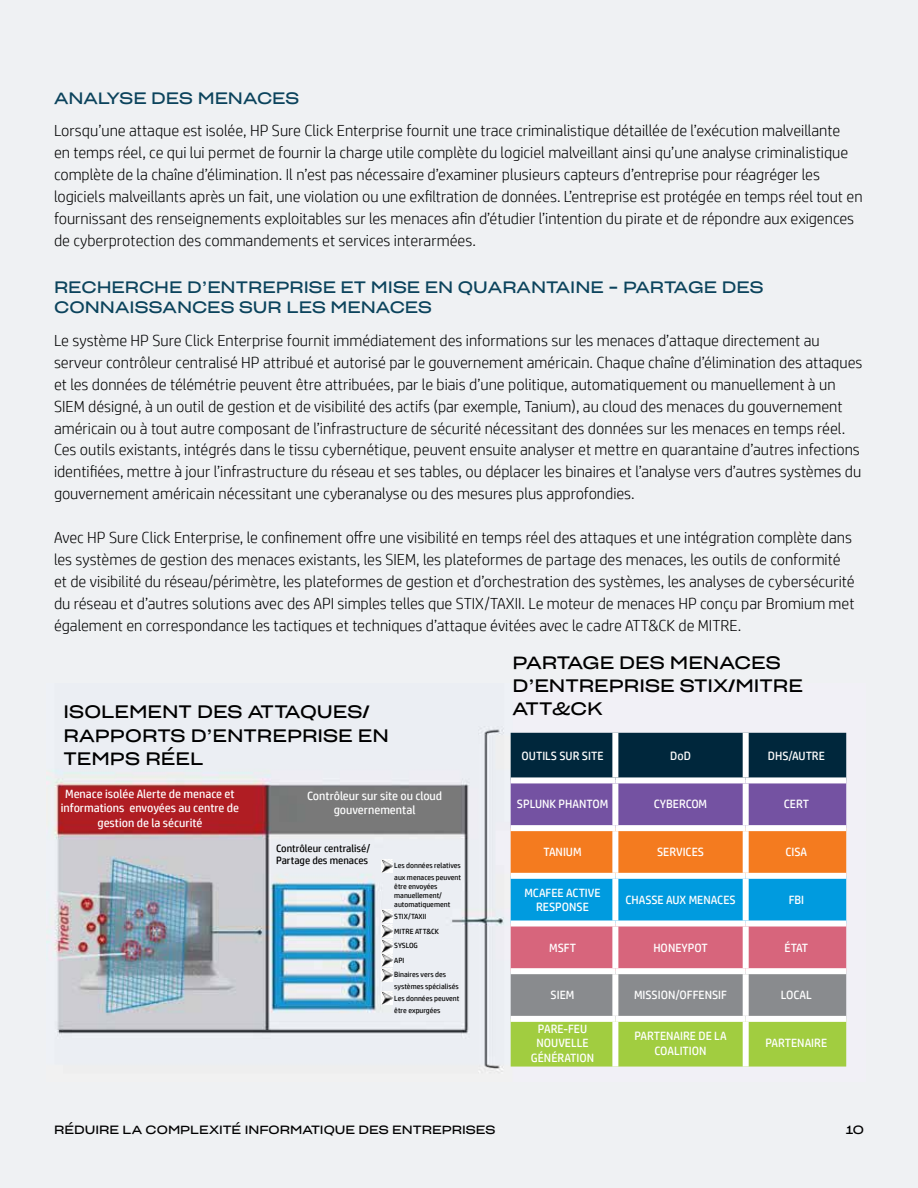
<style>
.page{position:relative;width:918px;height:1188px;background:#eff1f3}
.page>*{position:absolute;margin:0;border:0;box-sizing:border-box;transform-origin:0 0}
.t1{font:17.55px/23.2px "Sharp Grotesk Book 25";color:#000}
.t2{font:16.2px/20.5px "Sharp Grotesk Book 25";color:#0b435c}
.t3{font:300 16.05px/21.9px "HP Simplified";color:#000}
.t4{font:12px/14.4px "HP Simplified";color:#fff;text-align:center}
.t5{font:11.7px "Sharp Grotesk Book 25";color:#000}
.t6{font:10.5px/12.6px "HP Simplified";color:#000}
.t7{font:7.5px/14.5px "HP Simplified";color:#000}
</style>
<div class="page">
<img style="left:46px;top:726px;width:801px;height:346px">
<svg style="left:381px;top:859px;width:12px;height:13px"></svg>
<svg style="left:381px;top:910px;width:12px;height:13px"></svg>
<img style="left:381px;top:924px;width:12px;height:14px">
<svg style="left:381px;top:939px;width:12px;height:42px"></svg>
<svg style="left:381px;top:992px;width:12px;height:13px"></svg>
<svg style="left:511px;top:733px;width:335px;height:334px;background:#7d7973"></svg>
<div style="left:612px;top:733px;width:6px;height:44px;background:#fff"></div>
<div style="left:743px;top:733px;width:6px;height:44px;background:#fff"></div>
<div style="left:511px;top:777px;width:104px;height:6px;background:#fff"></div>
<div style="left:615px;top:777px;width:131px;height:6px;background:#fff"></div>
<div style="left:612px;top:783px;width:6px;height:42px;background:#fff"></div>
<div style="left:746px;top:777px;width:100px;height:6px;background:#fff"></div>
<div style="left:743px;top:783px;width:6px;height:42px;background:#fff"></div>
<div style="left:511px;top:825px;width:104px;height:6px;background:#fff"></div>
<div style="left:615px;top:825px;width:131px;height:6px;background:#fff"></div>
<div style="left:612px;top:831px;width:6px;height:42px;background:#fff"></div>
<div style="left:746px;top:825px;width:100px;height:6px;background:#fff"></div>
<div style="left:743px;top:831px;width:6px;height:42px;background:#fff"></div>
<div style="left:511px;top:873px;width:104px;height:6px;background:#fff"></div>
<div style="left:615px;top:873px;width:131px;height:6px;background:#fff"></div>
<div style="left:612px;top:879px;width:6px;height:42px;background:#fff"></div>
<div style="left:746px;top:873px;width:100px;height:6px;background:#fff"></div>
<div style="left:743px;top:879px;width:6px;height:42px;background:#fff"></div>
<div style="left:511px;top:921px;width:104px;height:6px;background:#fff"></div>
<div style="left:615px;top:921px;width:131px;height:6px;background:#fff"></div>
<div style="left:612px;top:927px;width:6px;height:41px;background:#fff"></div>
<div style="left:746px;top:921px;width:100px;height:6px;background:#fff"></div>
<div style="left:743px;top:927px;width:6px;height:41px;background:#fff"></div>
<div style="left:511px;top:968px;width:104px;height:6px;background:#fff"></div>
<div style="left:615px;top:968px;width:131px;height:6px;background:#fff"></div>
<div style="left:612px;top:974px;width:6px;height:42px;background:#fff"></div>
<div style="left:746px;top:968px;width:100px;height:6px;background:#fff"></div>
<div style="left:743px;top:974px;width:6px;height:42px;background:#fff"></div>
<div style="left:511px;top:1016px;width:104px;height:6px;background:#fff"></div>
<div style="left:615px;top:1016px;width:131px;height:6px;background:#fff"></div>
<div style="left:612px;top:1022px;width:6px;height:45px;background:#fff"></div>
<div style="left:746px;top:1016px;width:100px;height:6px;background:#fff"></div>
<div style="left:743px;top:1022px;width:6px;height:45px;background:#fff"></div>
<p class="t2" style="left:54px;top:86px;width:247px">ANALYSE DES MENACES</p>
<p class="t3" style="left:54px;top:119px;width:810px">Lorsqu’une attaque est isolée, HP Sure Click Enterprise fournit une trace criminalistique détaillée de l’exécution malveillante<br>en temps réel, ce qui lui permet de fournir la charge utile complète du logiciel malveillant ainsi qu’une analyse criminalistique complète de la chaîne d’élimination. Il n’est pas nécessaire d’examiner plusieurs capteurs d’entreprise pour réagréger les logiciels malveillants après un fait, une violation ou une exfiltration de données. L’entreprise est protégée en temps réel tout en fournissant des renseignements exploitables sur les menaces afin d’étudier l’intention du pirate et de répondre aux exigences de cyberprotection des commandements et services interarmées.</p>
<p class="t2" style="left:54px;top:275px;width:711px">RECHERCHE D’ENTREPRISE ET MISE EN QUARANTAINE - PARTAGE DES<br>CONNAISSANCES SUR LES MENACES</p>
<p class="t3" style="left:54px;top:329px;width:810px">Le système HP Sure Click Enterprise fournit immédiatement des informations sur les menaces d’attaque directement au serveur contrôleur centralisé HP attribué et autorisé par le gouvernement américain. Chaque chaîne d’élimination des attaques et les données de télémétrie peuvent être attribuées, par le biais d’une politique, automatiquement ou manuellement à un SIEM désigné, à un outil de gestion et de visibilité des actifs (par exemple, Tanium), au cloud des menaces du gouvernement américain ou à tout autre composant de l’infrastructure de sécurité nécessitant des données sur les menaces en temps réel.<br>Ces outils existants, intégrés dans le tissu cybernétique, peuvent ensuite analyser et mettre en quarantaine d’autres infections identifiées, mettre à jour l’infrastructure du réseau et ses tables, ou déplacer les binaires et l’analyse vers d’autres systèmes du gouvernement américain nécessitant une cyberanalyse ou des mesures plus approfondies.</p>
<p class="t3" style="left:54px;top:526px;width:802px">Avec HP Sure Click Enterprise, le confinement offre une visibilité en temps réel des attaques et une intégration complète dans les systèmes de gestion des menaces existants, les SIEM, les plateformes de partage des menaces, les outils de conformité et de visibilité du réseau/périmètre, les plateformes de gestion et d’orchestration des systèmes, les analyses de cybersécurité du réseau et d’autres solutions avec des API simples telles que STIX/TAXII. Le moteur de menaces HP conçu par Bromium met également en correspondance les tactiques et techniques d’attaque évitées avec le cadre ATT&amp;CK de MITRE.</p>
<p class="t1" style="left:64px;top:699px;width:327px">ISOLEMENT DES ATTAQUES/<br>RAPPORTS D’ENTREPRISE EN<br>TEMPS RÉEL</p>
<p class="t4" style="left:61px;top:786px;width:180px">Menace isolée Alerte de menace et informations envoyées au centre de gestion de la sécurité</p>
<p class="t4" style="left:307px;top:788px;width:137px">Contrôleur sur site ou cloud gouvernemental</p>
<p class="t6" style="left:276px;top:842px;width:96px">Contrôleur centralisé/<br>Partage des menaces</p>
<p class="t7" style="left:394px;top:860px;width:68px;line-height:11.9px">Les données relatives aux menaces peuvent</p>
<p class="t7" style="left:394px;top:882px;width:58px;line-height:9px">être envoyées manuellement/ automatiquement</p>
<p class="t7" style="left:394px;top:909px;width:53px">STIX/TAXII<br>MITRE ATT&amp;CK<br>SYSLOG<br>API<br>Binaires vers des</p>
<p class="t7" style="left:394px;top:980px;width:67px;line-height:11.9px;text-align:justify">systèmes spécialisés Les données peuvent être expurgées</p>
<p class="t1" style="left:512px;top:649px;width:292px">PARTAGE DES MENACES<br>D’ENTREPRISE STIX/MITRE<br>ATT&amp;CK</p>
<p class="t4" style="left:522px;top:749px;width:83px">OUTILS SUR SITE</p>
<p class="t4" style="left:670px;top:749px;width:22px">DoD</p>
<p class="t4" style="left:768px;top:749px;width:59px">DHS/AUTRE</p>
<p class="t4" style="left:517px;top:797px;width:93px">SPLUNK PHANTOM</p>
<p class="t4" style="left:654px;top:797px;width:55px">CYBERCOM</p>
<p class="t4" style="left:784px;top:797px;width:27px">CERT</p>
<p class="t4" style="left:544px;top:845px;width:40px">TANIUM</p>
<p class="t4" style="left:657px;top:845px;width:48px">SERVICES</p>
<p class="t4" style="left:786px;top:845px;width:23px">CISA</p>
<p class="t4" style="left:524px;top:885px;width:78px">MCAFEE ACTIVE<br>RESPONSE</p>
<p class="t4" style="left:625px;top:892px;width:112px">CHASSE AUX MENACES</p>
<p class="t4" style="left:789px;top:892px;width:17px">FBI</p>
<p class="t4" style="left:549px;top:940px;width:28px">MSFT</p>
<p class="t4" style="left:653px;top:940px;width:56px">HONEYPOT</p>
<p class="t4" style="left:785px;top:940px;width:25px">ÉTAT</p>
<p class="t4" style="left:551px;top:988px;width:25px">SIEM</p>
<p class="t4" style="left:634px;top:988px;width:94px">MISSION/OFFENSIF</p>
<p class="t4" style="left:781px;top:988px;width:32px">LOCAL</p>
<p class="t4" style="left:531px;top:1021px;width:65px">PARE-FEU<br>NOUVELLE<br>GÉNÉRATION</p>
<p class="t4" style="left:634px;top:1029px;width:94px">PARTENAIRE DE LA<br>COALITION</p>
<p class="t4" style="left:766px;top:1036px;width:63px">PARTENAIRE</p>
<p class="t5" style="left:54px;top:1120px;width:443px">RÉDUIRE LA COMPLEXITÉ INFORMATIQUE DES ENTREPRISES</p>
<p class="t5" style="left:846px;top:1120px;width:20px">10</p>
</div>
